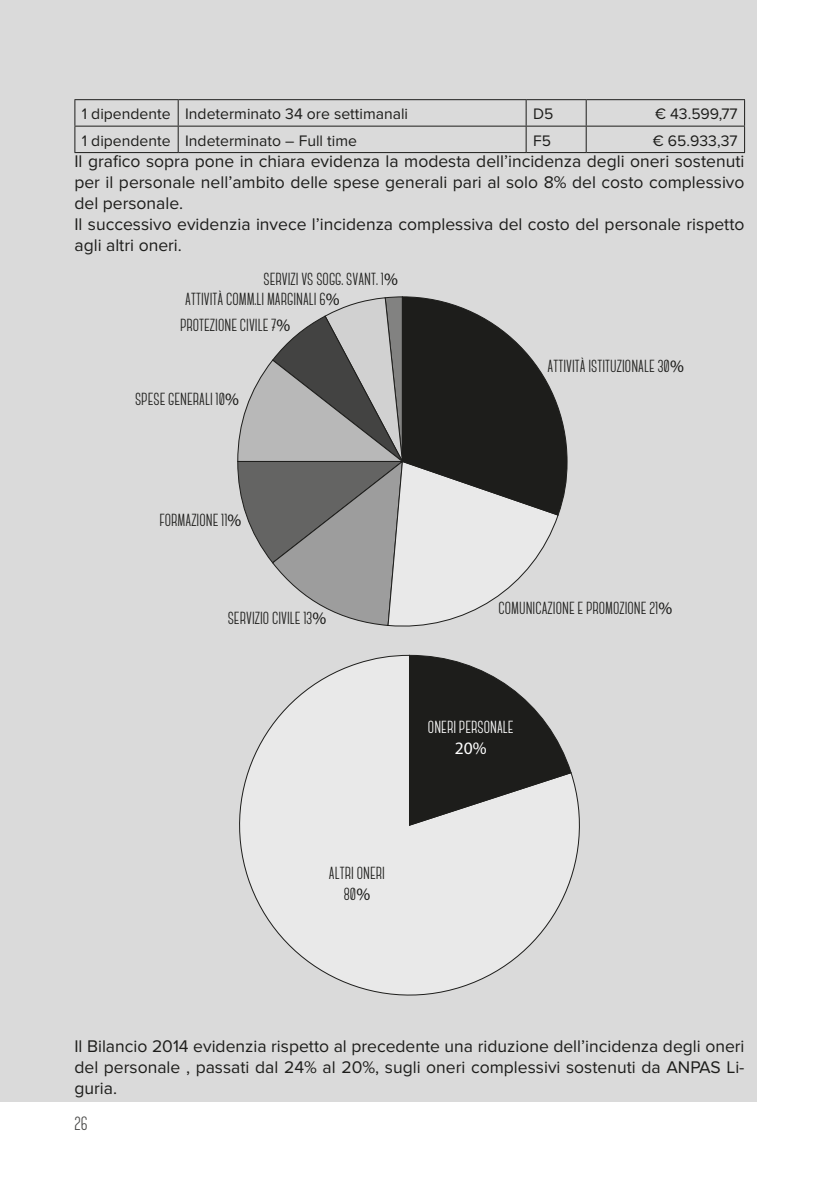
<style>
.page{position:relative;width:819px;height:1191px;background:#fff}
.page>*{position:absolute;margin:0;border:0;box-sizing:border-box;transform-origin:0 0}
.t1{font:700 19.25px "Canter";color:#4b4b4a}
.t2{font:17.5px/21px "Proxima Nova";color:#1d1d1b}
.t3{font:700 17.5px/20.3px "Canter";color:#1d1d1b}
.t4{font:700 17.5px "Canter";color:#fff}
.t5{font:17.5px "Myriad Pro";color:#fff}
.t6{font:15.75px "Proxima Nova";color:#1d1d1b}
.s1{font-family:"Myriad Pro";font-weight:400}
</style>
<div class="page">
<div style="left:0;top:0;width:756px;height:1101px;background:#dadada"></div>
<hr style="left:74px;top:99px;width:104px;height:1px;background:#1d1d1b">
<hr style="left:178px;top:99px;width:348px;height:1px;background:#1d1d1b">
<hr style="left:526px;top:99px;width:60px;height:1px;background:#1d1d1b">
<hr style="left:586px;top:99px;width:159px;height:1px;background:#1d1d1b">
<hr style="left:74px;top:126px;width:104px;height:1px;background:#1d1d1b">
<hr style="left:178px;top:126px;width:348px;height:1px;background:#1d1d1b">
<hr style="left:526px;top:126px;width:60px;height:1px;background:#1d1d1b">
<hr style="left:586px;top:126px;width:159px;height:1px;background:#1d1d1b">
<hr style="left:74px;top:152px;width:104px;height:1px;background:#1d1d1b">
<hr style="left:178px;top:152px;width:348px;height:1px;background:#1d1d1b">
<hr style="left:526px;top:152px;width:60px;height:1px;background:#1d1d1b">
<hr style="left:586px;top:152px;width:159px;height:1px;background:#1d1d1b">
<svg style="left:74px;top:100px;width:1px;height:52px"></svg>
<svg style="left:178px;top:100px;width:1px;height:52px"></svg>
<svg style="left:525px;top:100px;width:1px;height:52px"></svg>
<svg style="left:585px;top:100px;width:1px;height:52px"></svg>
<svg style="left:744px;top:100px;width:1px;height:52px"></svg>
<svg style="left:237px;top:296px;width:331px;height:331px"></svg>
<svg style="left:239px;top:654px;width:341px;height:342px"></svg>
<svg style="left:408px;top:654px;width:164px;height:172px"></svg>
<p class="t6" style="left:82px;top:105px;width:328px">1 dipendente Indeterminato 34 ore settimanali</p>
<p class="t6" style="left:533px;top:105px;width:22px">D5</p>
<p class="t6" style="left:655px;top:105px;width:84px">€ 43.599,77</p>
<p class="t6" style="left:82px;top:131px;width:276px">1 dipendente Indeterminato – Full time</p>
<p class="t6" style="left:533px;top:131px;width:19px">F5</p>
<p class="t6" style="left:653px;top:131px;width:86px">€ 65.933,37</p>
<p class="t2" style="left:74px;top:151px;width:671px">Il grafico sopra pone in chiara evidenza la modesta dell’incidenza degli oneri sostenuti per il personale nell’ambito delle spese generali pari al solo 8% del costo complessivo del personale.<br>Il successivo evidenzia invece l’incidenza complessiva del costo del personale rispetto agli altri oneri.</p>
<p class="t3" style="left:185px;top:268px;width:214px;text-indent:78px">SERVIZI VS SOGG. SVANT. 1<span class="s1">%<br></span>ATTIVITÀ COMM.LI MARGINALI 6<span class="s1">%</span></p>
<p class="t3" style="left:180px;top:315px;width:112px">PROTEZIONE CIVILE 7<span class="s1">%</span></p>
<p class="t3" style="left:135px;top:389px;width:105px">SPESE GENERALI 10<span class="s1">%</span></p>
<p class="t3" style="left:159px;top:510px;width:83px">FORMAZIONE 11<span class="s1">%</span></p>
<p class="t3" style="left:228px;top:608px;width:100px">SERVIZIO CIVILE 13<span class="s1">%</span></p>
<p class="t3" style="left:547px;top:356px;width:138px">ATTIVITÀ ISTITUZIONALE 30<span class="s1">%</span></p>
<p class="t3" style="left:498px;top:598px;width:175px">COMUNICAZIONE E PROMOZIONE 21<span class="s1">%</span></p>
<p class="t4" style="left:428px;top:719px;width:87px">ONERI PERSONALE</p>
<p class="t5" style="left:455px;top:737px;width:33px">20%</p>
<p class="t3" style="left:329px;top:863px;width:57px;line-height:21px;text-align:center">ALTRI ONERI<br>80<span class="s1">%</span></p>
<p class="t2" style="left:74px;top:1035px;width:671px;text-align:justify">Il Bilancio 2014 evidenzia rispetto al precedente una riduzione dell’incidenza degli oneri del personale , passati dal 24% al 20%, sugli oneri complessivi sostenuti da ANPAS Li&shy;guria.</p>
<p class="t1" style="left:74px;top:1113px;width:15px">26</p>
</div>
